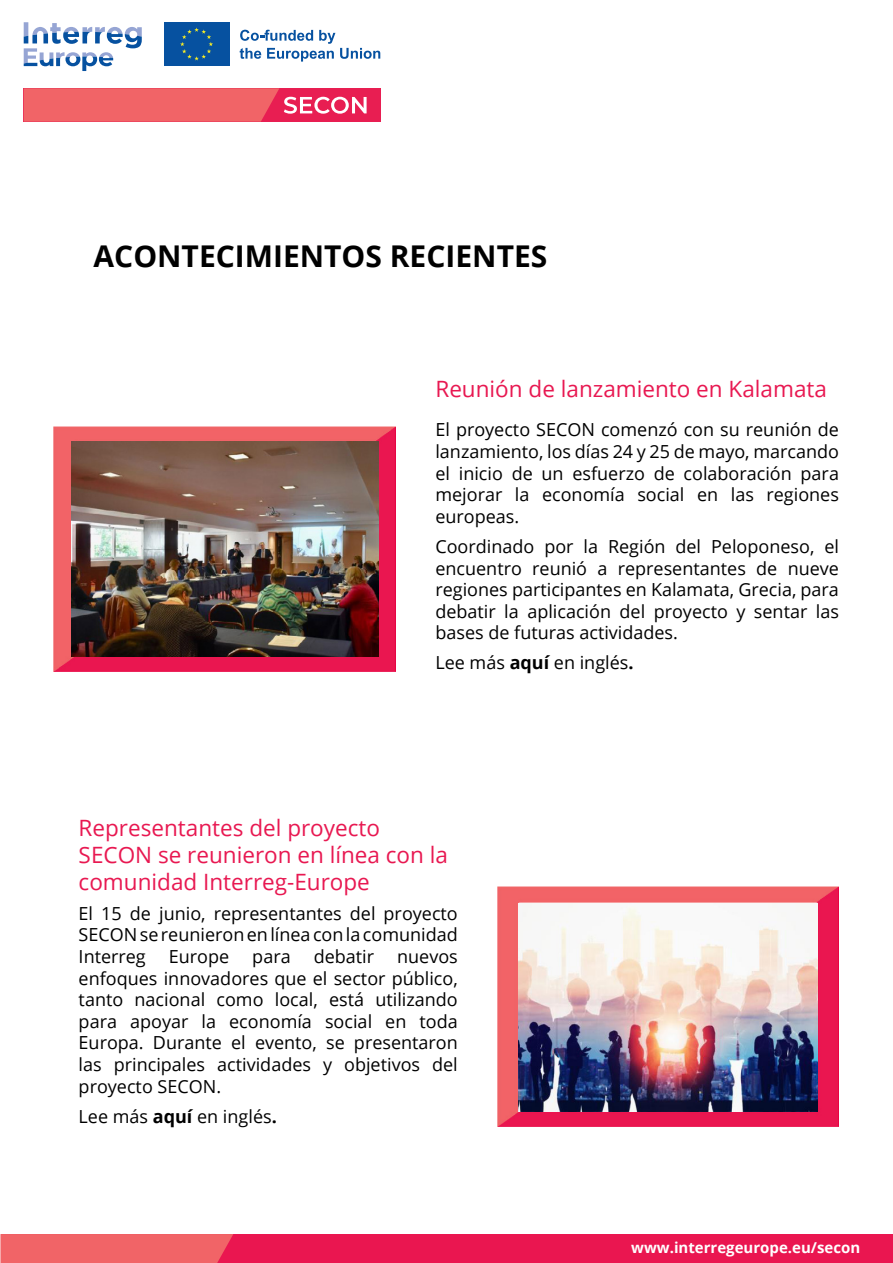
<style>
.page{position:relative;width:893px;height:1263px;background:#fff}
.page>*{position:absolute;margin:0;border:0;box-sizing:border-box;transform-origin:0 0}
.t1{font:700 30px "Open Sans";color:#000}
.t2{font:22.5px/27px "Open Sans";color:#e81851}
.t3{font:18px/21.6px "Open Sans";color:#000;text-align:justify}
.t4{font:700 15px "Open Sans";color:#fff}
.s1{font-weight:700}
</style>
<div class="page">
<div style="left:1px;top:1234px;width:892px;height:29px;background:#ea1650"></div>
<div style="left:0;top:1234px;width:233px;height:29px;background:#f16467"></div>
<svg style="left:240px;top:30px;width:140px;height:32px"></svg>
<svg style="left:229px;top:22px;width:1px;height:44px"></svg>
<div style="left:164px;top:22px;width:65px;height:44px;background:#0651a0"></div>
<svg style="left:180px;top:28px;width:33px;height:33px"></svg>
<svg style="left:24px;top:22px;width:118px;height:49px"></svg>
<div style="left:24px;top:88px;width:357px;height:34px;background:#e81e52"></div>
<svg style="left:24px;top:88px;width:343px;height:34px"></svg>
<img style="left:54px;top:427px;width:342px;height:244px">
<img style="left:498px;top:887px;width:341px;height:240px">
<img style="left:72px;top:441px;width:307px;height:216px">
<img style="left:518px;top:903px;width:299px;height:208px">
<h1 class="t1" style="left:94px;top:235px;width:455px">ACONTECIMIENTOS RECIENTES</h1>
<p class="t2" style="left:435px;top:375px;width:393px">Reunión de lanzamiento en Kalamata</p>
<p class="t3" style="left:435px;top:419px;width:405px">El proyecto SECON comenzó con su reunión de lanzamiento, los días 24 y 25 de mayo, marcando el inicio de un esfuerzo de colaboración para mejorar la economía social en las regiones europeas.</p>
<p class="t3" style="left:435px;top:535px;width:405px">Coordinado por la Región del Peloponeso, el encuentro reunió a representantes de nueve regiones participantes en Kalamata, Grecia, para debatir la aplicación del proyecto y sentar las bases de futuras actividades.</p>
<p class="t3" style="left:435px;top:652px;width:200px">Lee más <span class="s1">aquí</span> en inglés<span class="s1">.</span></p>
<p class="t2" style="left:79px;top:813px;width:371px">Representantes del proyecto<br>SECON se reunieron en línea con la comunidad Interreg-Europe</p>
<p class="t3" style="left:79px;top:902px;width:381px">El 15 de junio, representantes del proyecto SECON se reunieron en línea con la comunidad Interreg</p>
<p class="t3" style="left:169px;top:945px;width:62px">Europe</p>
<p class="t3" style="left:252px;top:945px;width:40px">para</p>
<p class="t3" style="left:314px;top:945px;width:62px">debatir</p>
<p class="t3" style="left:79px;top:945px;width:381px;text-indent:318px">nuevos enfoques innovadores que el sector público, tanto nacional como local, está utilizando para apoyar la economía social en toda Europa. Durante el evento, se presentaron las principales actividades y objetivos del proyecto SECON.</p>
<p class="t3" style="left:79px;top:1105px;width:200px">Lee más <span class="s1">aquí</span> en inglés<span class="s1">.</span></p>
<p class="t4" style="left:631px;top:1236px;width:231px">www.interregeurope.eu/secon</p>
</div>
